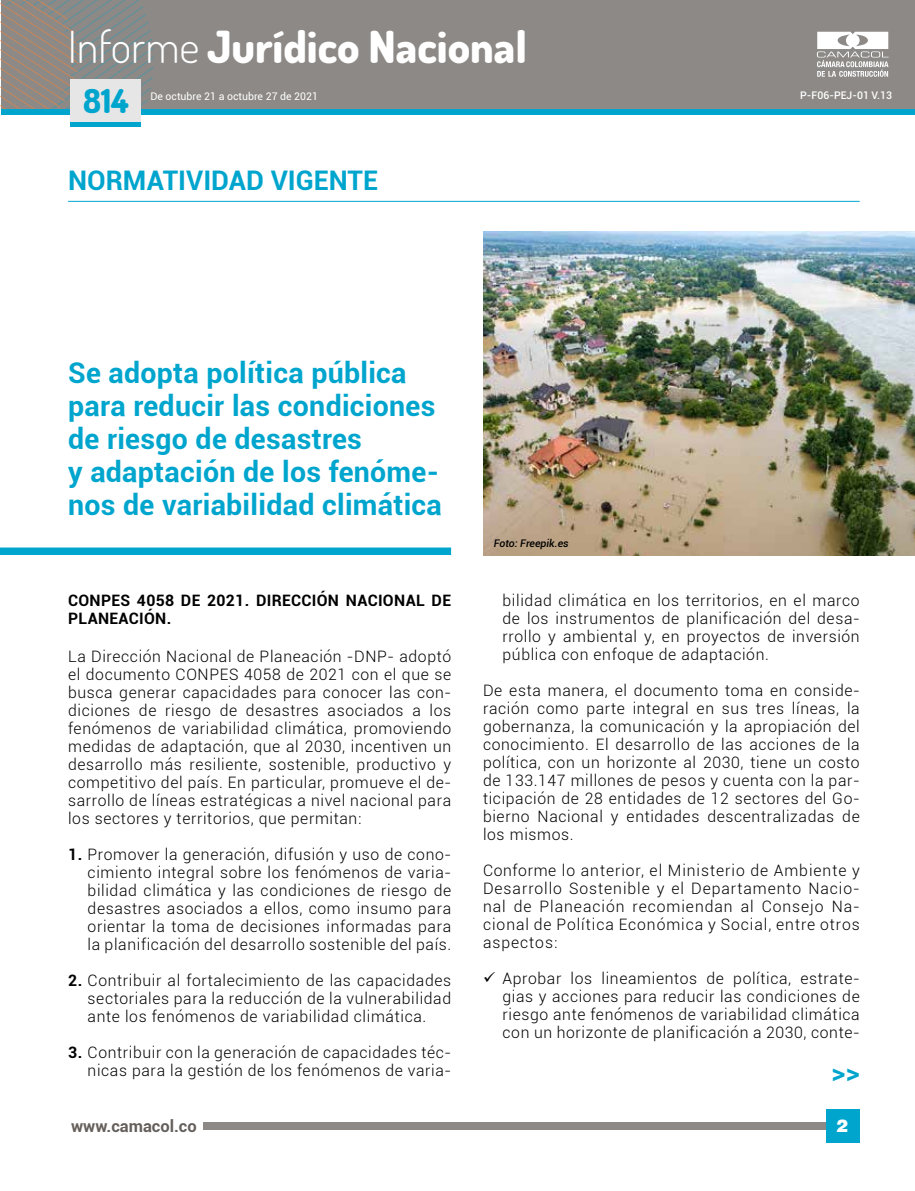
<style>
.page{position:relative;width:915px;height:1191px;background:#fff}
.page>*{position:absolute;margin:0;border:0;box-sizing:border-box;transform-origin:0 0}
.t1{font:800 44.25px "Dosis";color:#fff}
.t2{font:800 33px "Dosis";color:#00a5ce}
.t3{font:700 28.5px/33px "Roboto";letter-spacing:.01em;color:#00a5ce}
.t4{font:700 27px "Roboto";color:#00a5ce}
.t5{font:900 19.5px "Roboto";color:#fff}
.t6{font:900 19.5px "Helvetica";color:#fff}
.t7{font:700 16.5px "Roboto";color:#66605c}
.t8{font:300 15.75px/18px "Roboto";letter-spacing:.04em;color:#000;text-align:justify}
.t9{font:700 15.75px/18px "Roboto";letter-spacing:.02em;color:#000}
.t10{font:10.5px "Roboto";color:#fff}
.t11{font:500 10.5px "Roboto";color:#fff}
.t12{font:italic 500 10.5px "Roboto";color:#000}
.s1{font-weight:300}
.s2{font-weight:700}
</style>
<div class="page">
<div style="left:203px;top:1122px;width:655px;height:7px;background:#8c8986"></div>
<div style="left:825px;top:1109px;width:33px;height:34px;background:#00a5ce"></div>
<div style="left:1px;top:0;width:913px;height:108px;background:#8c8986"></div>
<div style="left:1px;top:109px;width:913px;height:5px;background:#00a5ce"></div>
<svg style="left:1px;top:0;width:158px;height:109px"></svg>
<svg style="left:816px;top:32px;width:72px;height:45px"></svg>
<div style="left:70px;top:122px;width:70px;height:5px;background:#00a5ce"></div>
<div style="left:70px;top:79px;width:70px;height:43px;background:#e7e6e6"></div>
<div style="left:0;top:547px;width:451px;height:8px;background:#00a5ce"></div>
<hr style="left:68px;top:201px;width:791px;height:1px;background:#00a5ce">
<img style="left:483px;top:232px;width:431px;height:323px">
<h1 class="t1" style="left:68px;top:18px;width:460px"><span class="s1">Informe</span> Jurídico Nacional</h1>
<h2 class="t2" style="left:83px;top:80px;width:47px">814</h2>
<p class="t10" style="left:150px;top:89px;width:169px">De octubre 21 a octubre 27 de 2021</p>
<h3 class="t4" style="left:68px;top:162px;width:295px">Normatividad vigente</h3>
<h3 class="t3" style="left:68px;top:355px;width:375px">Se adopta política pública para reducir las condiciones de riesgo de desastres<br>y adaptación de los fenóme&shy;nos de variabilidad climática</h3>
<p class="t12" style="left:493px;top:536px;width:76px">Foto: Freepik.es</p>
<p class="t11" style="left:800px;top:87px;width:93px">P-F06-PEJ-01 V.13</p>
<p class="t9" style="left:68px;top:591px;width:383px;text-indent:33px">PES 4058 de 2021. Di rección Nacional de<br>Planeación.</p>
<p class="t8" style="left:68px;top:646px;width:384px">La Dirección Nacional de Planeación -DNP- adoptó el documento CONPES 4058 de 2021 con el que se busca generar capacidades para conocer las con&shy;diciones de riesgo de desastres asociados a los fenómenos de variabilidad climática, promoviendo medidas de adaptación, que al 2030, incentiven un desarrollo más resiliente, sostenible, productivo y competitivo del país. En particular, promueve el de&shy;sarrollo de líneas estratégicas a nivel nacional para los sectores y territorios, que permitan:</p>
<p class="t8" style="left:88px;top:844px;width:365px;text-indent:-19px"><span class="s2">1.</span> Promover la generación, difusión y uso de cono&shy;cimiento integral sobre los fenómenos de varia&shy;bilidad climática y las condiciones de riesgo de desastres asociados a ellos, como insumo para orientar la toma de decisiones informadas para la planificación del desarrollo sostenible del país.</p>
<p class="t8" style="left:88px;top:970px;width:365px;text-indent:-19px"><span class="s2">2.</span> Contribuir al fortalecimiento de las capacidades sectoriales para la reducción de la vulnerabilidad ante los fenómenos de variabilidad climática.</p>
<p class="t8" style="left:68px;top:1042px;width:384px;text-align:right"><span class="s2">3.</span> Contribuir con la generación de capacidades téc&shy;nicas para la gestión de los fenómenos de varia-</p>
<p class="t9" style="left:68px;top:591px;width:12px">CON</p>
<p class="t8" style="left:502px;top:591px;width:358px">bilidad climática en los territorios, en el marco de los instrumentos de planificación del desa&shy;rrollo y ambiental y, en proyectos de inversión pública con enfoque de adaptación.</p>
<p class="t8" style="left:483px;top:681px;width:378px">De esta manera, el documento toma en conside&shy;ración como parte integral en sus tres líneas, la gobernanza, la comunicación y la apropiación del conocimiento. El desarrollo de las acciones de la política, con un horizonte al 2030, tiene un costo de 133.147 millones de pesos y cuenta con la par&shy;ticipación de 28 entidades de 12 sectores del Go&shy;bierno Nacional y entidades descentralizadas de los mismos.</p>
<p class="t8" style="left:483px;top:861px;width:378px">Conforme lo anterior, el Ministerio de Ambiente y Desarrollo Sostenible y el Departamento Nacio&shy;nal de Planeación recomiendan al Consejo Na&shy;cional de Política Económica y Social, entre otros aspectos:</p>
<p class="t8" style="left:502px;top:969px;width:358px;text-indent:-19px">✓ Aprobar los lineamientos de política, estrate&shy;gias y acciones para reducir las condiciones de riesgo ante fenómenos de variabilidad climática con un horizonte de planificación a 2030, conte-</p>
<h3 class="t4" style="left:831px;top:1052px;width:30px">&gt;&gt;</h3>
<p class="t7" style="left:71px;top:1114px;width:127px">www.camacol.co</p>
<p class="t5" style="left:836px;top:1114px;width:13px">1</p>
<p class="t6" style="left:836px;top:1118px;width:13px">2</p>
</div>
